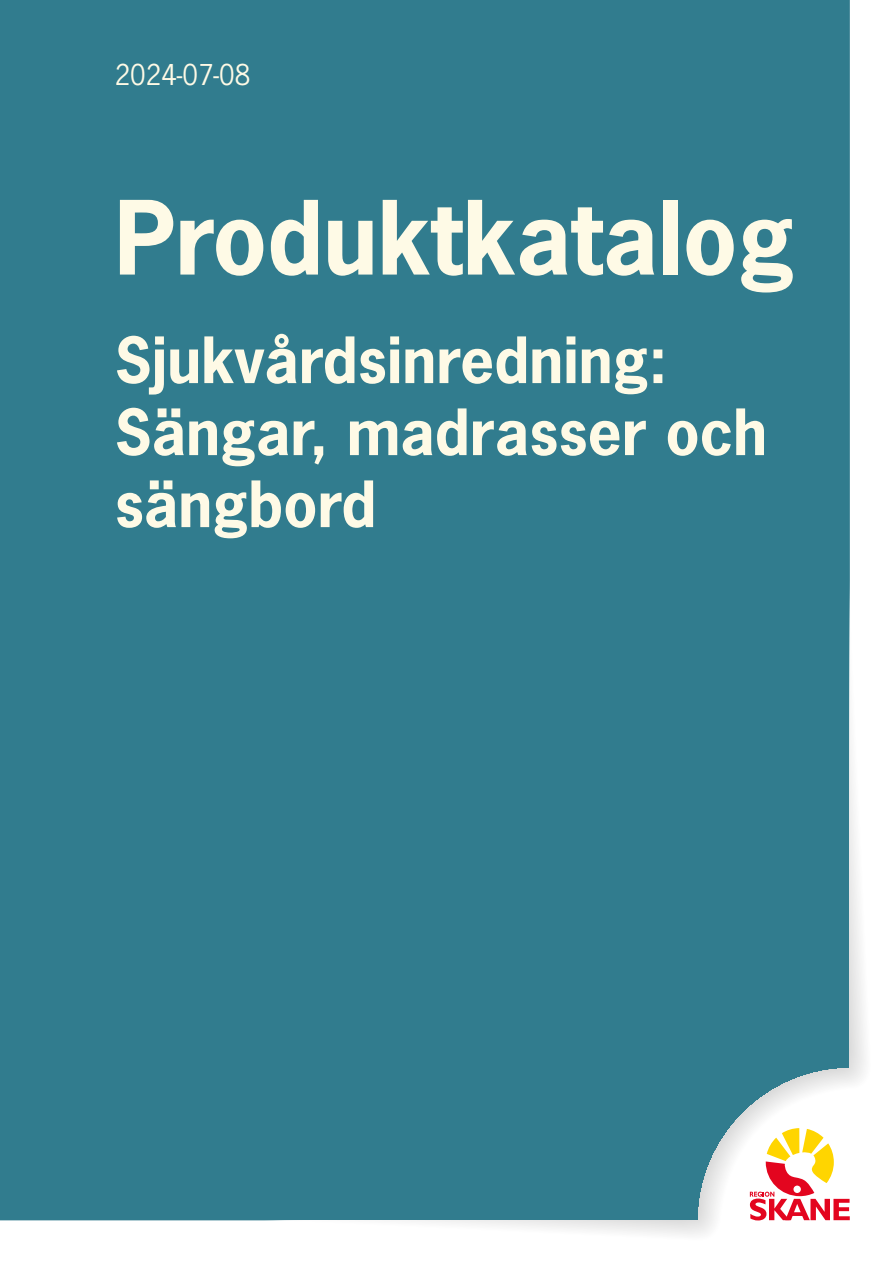
<style>
.page{position:relative;width:893px;height:1263px;background:#fff}
.page>*{position:absolute;margin:0;border:0;box-sizing:border-box;transform-origin:0 0}
.Dokumenttitel_1{font:700 96px "News Gothic Std";color:#fefae6}
.Dokumenttitel_2{font:700 60px/72px "News Gothic Std";color:#fefae6}
.t1{font:27px "News Gothic Std";color:#fefae6}
</style>
<div class="page">
<div style="left:0;top:0;width:850px;height:1221px;background:#317c8e"></div>
<div style="left:125px;top:576px;width:724px;height:643px;background:#317c8e"></div>
<svg style="left:750px;top:1128px;width:100px;height:92px"></svg>
<p class="t1" style="left:115px;top:57px;width:137px">2024-07-08</p>
<h1 class="Dokumenttitel_1" style="left:115px;top:175px;width:682px">Produktkatalog</h1>
<h2 class="Dokumenttitel_2" style="left:115px;top:323px;width:554px">Sjukvårdsinredning:</h2>
<h2 class="Dokumenttitel_2" style="left:115px;top:395px;width:654px">Sängar, madrasser och sängbord</h2>
</div>
